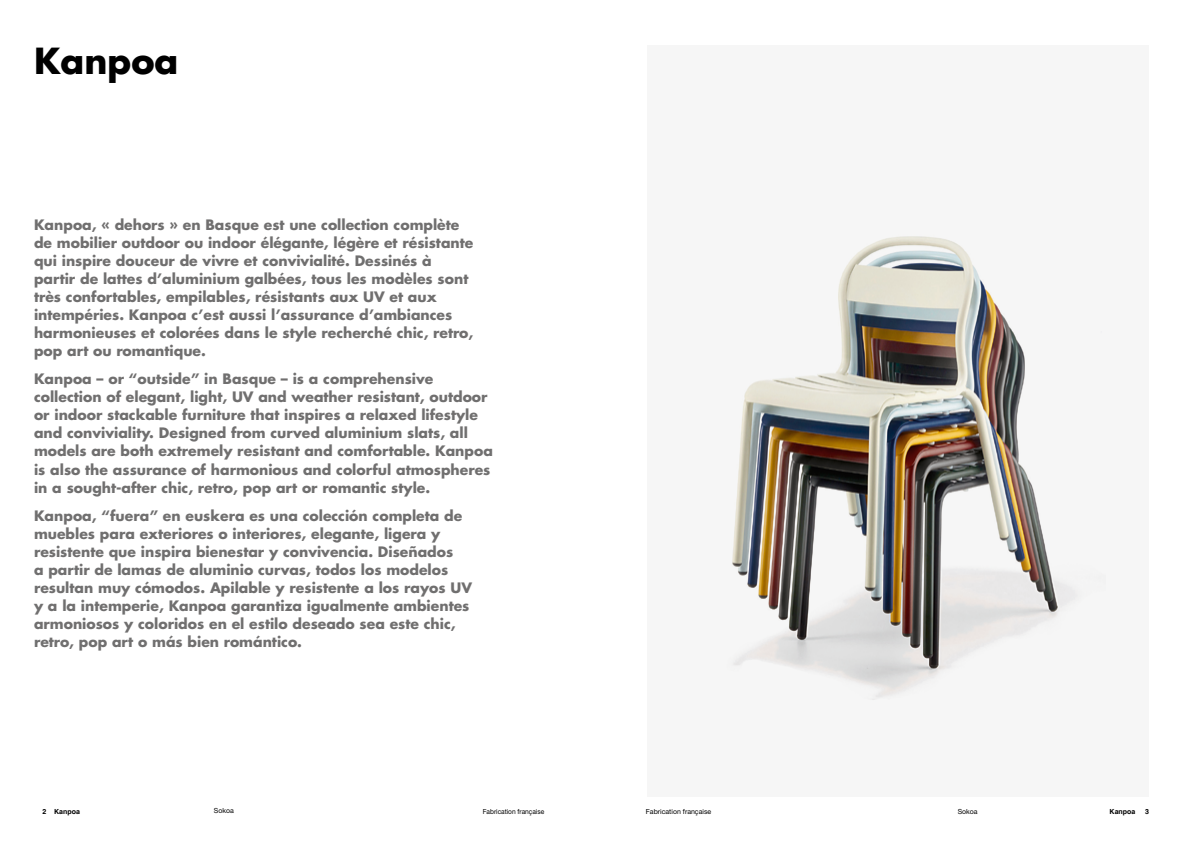
<style>
.page{position:relative;width:1191px;height:842px;background:#fff}
.page>*{position:absolute;margin:0;border:0;box-sizing:border-box;transform-origin:0 0}
.t1{font:700 35px "Futura Std";color:#000}
.t2{font:700 14px/18px "Futura Std";color:#706f6f}
.t3{font:7px "Helvetica Neue LT Std";color:#000}
.t4{font:7px "Helvetica Neue LT Std";color:#000;scale:.94 1}
.t5{font:700 7px "Helvetica";color:#000}
</style>
<div class="page">
<div style="left:646px;top:45px;width:502px;height:752px;background:#f6f6f6"></div>
<img style="left:732px;top:236px;width:343px;height:464px">
<h1 class="t1" style="left:34px;top:38px;width:146px">Kanpoa</h1>
<p class="t2" style="left:34px;top:215px;width:441px">Kanpoa, « dehors » en Basque est une collection complète de mobilier outdoor ou indoor élégante, légère et résistante qui inspire douceur de vivre et convivialité. Dessinés à partir de lattes d’aluminium galbées, tous les modèles sont très confortables, empilables, résistants aux UV et aux intempéries. Kanpoa c’est aussi l’assurance d’ambiances harmonieuses et colorées dans le style recherché chic, retro, pop art ou romantique.</p>
<p class="t2" style="left:34px;top:370px;width:460px">Kanpoa – or “outside” in Basque – is a comprehensive collection of elegant, light, UV and weather resistant, outdoor or indoor stackable furniture that inspires a relaxed lifestyle and conviviality. Designed from curved aluminium slats, all models are both extremely resistant and comfortable. Kanpoa is also the assurance of harmonious and colorful atmospheres in a sought-after chic, retro, pop art or romantic style.</p>
<p class="t2" style="left:34px;top:507px;width:439px">Kanpoa, “fuera” en euskera es una colección completa de muebles para exteriores o interiores, elegante, ligera y resistente que inspira bienestar y convivencia. Diseñados<br>a partir de lamas de aluminio curvas, todos los modelos resultan muy cómodos. Apilable y resistente a los rayos UV y a la intemperie, Kanpoa garantiza igualmente ambientes armoniosos y coloridos en el estilo deseado sea este chic, retro, pop art o más bien romántico.</p>
<p class="t5" style="left:43px;top:807px;width:39px">2 Kanpoa</p>
<p class="t3" style="left:214px;top:806px;width:21px">Sokoa</p>
<p class="t4" style="left:483px;top:807px;width:67px">Fabrication française</p>
<p class="t3" style="left:646px;top:807px;width:67px">Fabrication française</p>
<p class="t3" style="left:957px;top:807px;width:21px">Sokoa</p>
<p class="t5" style="left:1109px;top:807px;width:27px">Kanpoa</p>
<p class="t5" style="left:1145px;top:807px;width:5px">3</p>
</div>
